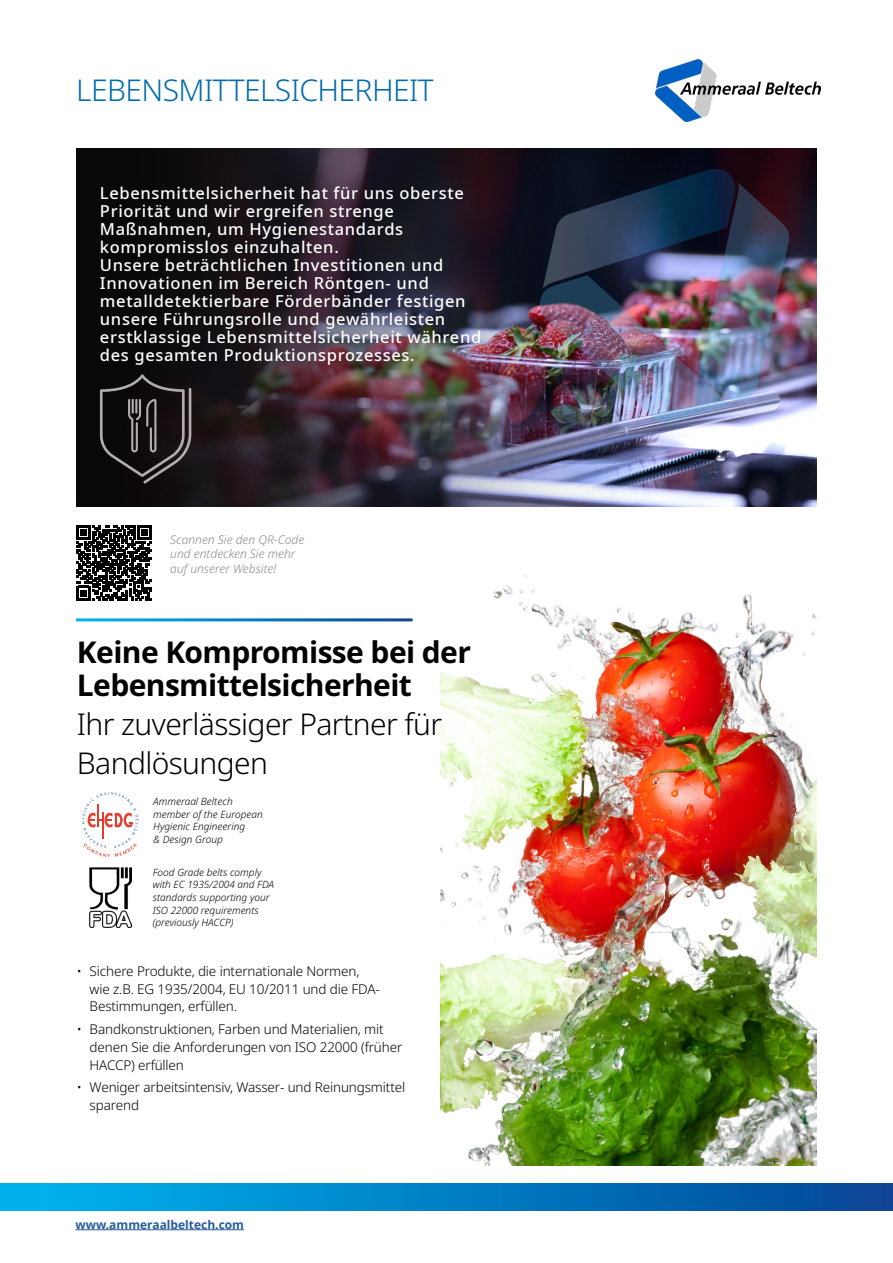
<style>
.page{position:relative;width:893px;height:1263px;background:#fff}
.page>*{position:absolute;margin:0;border:0;box-sizing:border-box;transform-origin:0 0}
.t1{font:700 30px/33px "Noto Sans";letter-spacing:-.02em;color:#000}
.t2{font:300 30px/39px "Noto Sans";letter-spacing:-.02em;color:#000}
.t3{font:300 30px "Noto Sans";letter-spacing:-.02em;color:#006bac}
.t4{font:500 16.5px/18px "Noto Sans";letter-spacing:.04em;color:#fff}
.t5{font:300 13.5px/18px "Noto Sans";letter-spacing:-.01em;color:#000}
.t6{font:italic 300 12px/14.4px "Noto Sans";color:#878a90}
.t7{font:700 12px "Noto Sans";color:#275b9b}
.t8{font:italic 300 10.05px/12.6px "Noto Sans";color:#000}
</style>
<div class="page">
<div style="left:0;top:1183px;width:893px;height:28px;background:linear-gradient(to right,#00b7f0,#044697)"></div>
<img style="left:656px;top:59px;width:164px;height:62px">
<img style="left:76px;top:149px;width:740px;height:358px">
<svg style="left:77px;top:525px;width:75px;height:75px"></svg>
<hr style="left:76px;top:1229px;width:168px;height:1px;background:#275b9b">
<svg style="left:100px;top:374px;width:91px;height:109px;background:#282426"></svg>
<svg style="left:82px;top:792px;width:56px;height:65px"></svg>
<img style="left:89px;top:868px;width:42px;height:59px">
<img style="left:440px;top:575px;width:376px;height:590px">
<img style="left:540px;top:169px;width:249px;height:254px">
<h1 class="t3" style="left:76px;top:69px;width:359px">LEBENSMITTELSICHERHEIT</h1>
<p class="t4" style="left:100px;top:185px;width:383px">Lebensmittelsicherheit hat für uns oberste Priorität und wir ergreifen strenge Maßnahmen, um Hygienestandards kompromisslos einzuhalten.<br>Unsere beträchtlichen Investitionen und Innovationen im Bereich Röntgen- und metalldetektierbare Förderbänder festigen unsere Führungsrolle und gewährleisten erstklassige Lebensmittelsicherheit während des gesamten Produktionsprozesses.</p>
<p class="t6" style="left:170px;top:533px;width:136px">Scannen Sie den QR-Code und entdecken Sie mehr auf unserer Website!</p>
<h1 class="t1" style="left:77px;top:636px;width:396px">Keine Kompromisse bei der<br>Lebensmittelsicherheit</h1>
<h1 class="t2" style="left:77px;top:705px;width:367px">Ihr zuverlässiger Partner für<br>Bandlösungen</h1>
<p class="t8" style="left:153px;top:795px;width:111px">Ammeraal Beltech member of the European<br>Hygienic Engineering<br>&amp; Design Group</p>
<p class="t8" style="left:153px;top:866px;width:123px">Food Grade belts comply with EC 1935/2004 and FDA standards supporting your<br>ISO 22000 requirements (previously HACCP)</p>
<p class="t5" style="left:90px;top:962px;width:292px;text-indent:-13px">• Sichere Produkte, die internationale Normen, wie z.B. EG 1935/2004, EU 10/2011 und die FDA-<br>Bestimmungen, erfüllen.</p>
<p class="t5" style="left:90px;top:1020px;width:314px;text-indent:-13px">• Bandkonstruktionen, Farben und Materialien, mit denen Sie die Anforderungen von ISO 22000 (früher<br>HACCP) erfüllen</p>
<p class="t5" style="left:90px;top:1078px;width:317px;text-indent:-13px">• Weniger arbeitsintensiv, Wasser- und Reinungsmittel sparend</p>
<p class="t7" style="left:76px;top:1216px;width:170px">www.ammeraalbeltech.com</p>
</div>
